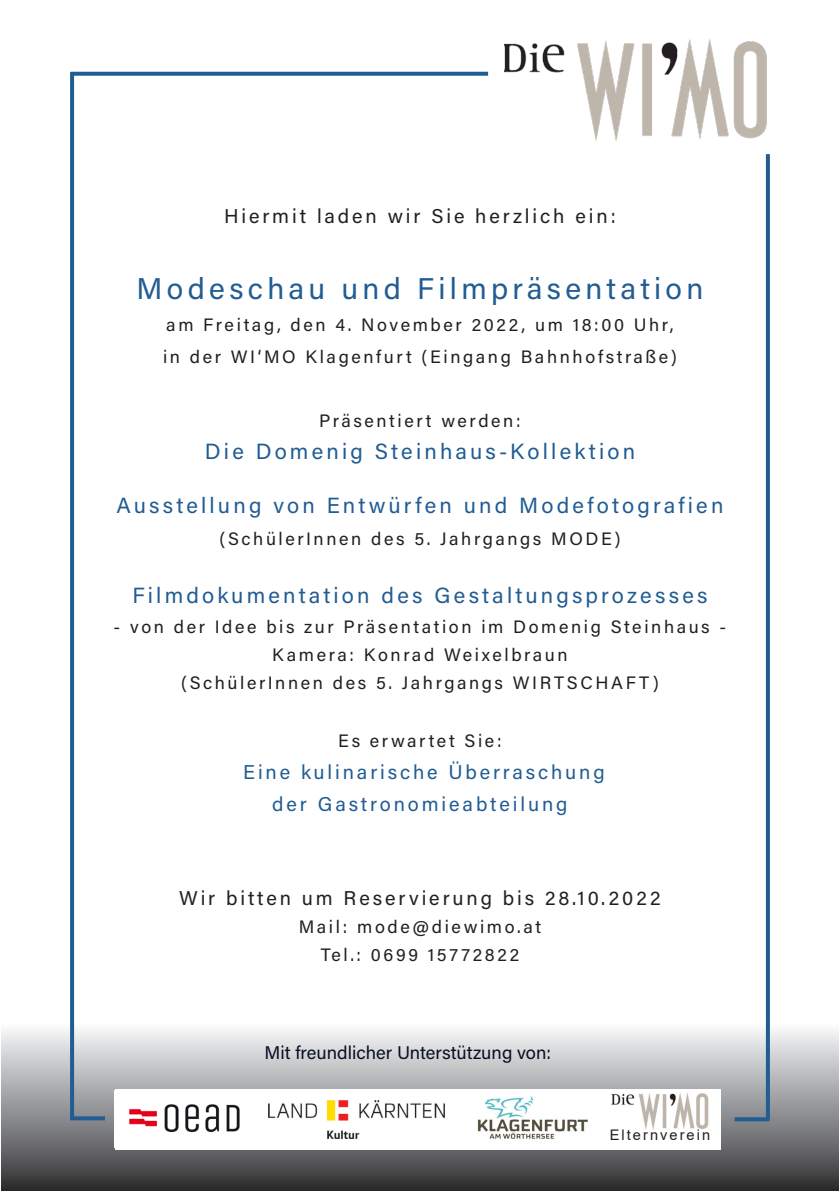
<style>
.page{position:relative;width:840px;height:1191px;background:#fff}
.page>*{position:absolute;margin:0;border:0;box-sizing:border-box;transform-origin:0 0}
.t1{font:30px "Acumin Variable Concept";letter-spacing:.145em;color:#215c93}
.t2{font:22px "Acumin Variable Concept";letter-spacing:.145em;color:#215c93}
.t3{font:20px "Acumin Variable Concept";letter-spacing:.145em;color:#231f20}
.t4{font:20px "Acumin Variable Concept";letter-spacing:.145em;color:#215c93}
.t5{font:18.4px "Acumin Variable Concept";color:#081024}
.t6{font:18px "Acumin Variable Concept";letter-spacing:.145em;color:#231f20}
.t7{font:14.6px "Arial";letter-spacing:.14em;color:#231f20}
</style>
<div class="page">
<svg style="left:1px;top:1023px;width:837px;height:168px;background:#9a9b9d"></svg>
<div style="left:116px;top:1089px;width:604px;height:60px;background:#fff"></div>
<img style="left:611px;top:1092px;width:98px;height:37px">
<img style="left:269px;top:1100px;width:175px;height:38px">
<img style="left:115px;top:1090px;width:125px;height:58px">
<img style="left:477px;top:1096px;width:109px;height:43px">
<svg style="left:70px;top:72px;width:4px;height:1044px;background:#245e94"></svg>
<svg style="left:765px;top:154px;width:4px;height:963px;background:#527faa"></svg>
<svg style="left:71px;top:72px;width:417px;height:4px;background:#2f669a"></svg>
<img style="left:504px;top:39px;width:263px;height:101px">
<svg style="left:70px;top:1116px;width:35px;height:4px"></svg>
<svg style="left:734px;top:1117px;width:35px;height:4px"></svg>
<p class="t3" style="left:224px;top:202px;width:393px">Hiermit laden wir Sie herzlich ein:</p>
<p class="t1" style="left:136px;top:268px;width:568px">Modeschau und Filmpräsentation</p>
<p class="t6" style="left:166px;top:312px;width:508px">am Freitag, den 4. November 2022, um 18:00 Uhr,</p>
<p class="t6" style="left:163px;top:344px;width:515px">in der WI‘MO Klagenfurt (Eingang Bahnhofstraße)</p>
<p class="t6" style="left:319px;top:408px;width:203px">Präsentiert werden:</p>
<p class="t2" style="left:205px;top:436px;width:431px">Die Domenig Steinhaus-Kollektion</p>
<p class="t2" style="left:116px;top:490px;width:608px">Ausstellung von Entwürfen und Modefotografien</p>
<p class="t6" style="left:219px;top:526px;width:402px">(SchülerInnen des 5. Jahrgangs MODE)</p>
<p class="t2" style="left:132px;top:580px;width:576px">Filmdokumentation des Gestaltungsprozesses</p>
<p class="t6" style="left:114px;top:614px;width:613px">- von der Idee bis zur Präsentation im Domenig Steinhaus -</p>
<p class="t6" style="left:272px;top:642px;width:297px">Kamera: Konrad Weixelbraun</p>
<p class="t6" style="left:181px;top:670px;width:479px">(SchülerInnen des 5. Jahrgangs WIRTSCHAFT)</p>
<p class="t6" style="left:338px;top:728px;width:165px">Es erwartet Sie:</p>
<p class="t4" style="left:243px;top:758px;width:363px">Eine kulinarische Überraschung</p>
<p class="t4" style="left:272px;top:790px;width:297px">der Gastronomieabteilung</p>
<p class="t3" style="left:179px;top:884px;width:482px">Wir bitten um Reservierung bis 28.10.2022</p>
<p class="t6" style="left:299px;top:914px;width:244px">Mail: mode@diewimo.at</p>
<p class="t6" style="left:320px;top:942px;width:200px">Tel.: 0699 15772822</p>
<p class="t5" style="left:264px;top:1039px;width:288px">Mit freundlicher Unterstützung von:</p>
<p class="t7" style="left:609px;top:1125px;width:102px">Elternverein</p>
</div>
